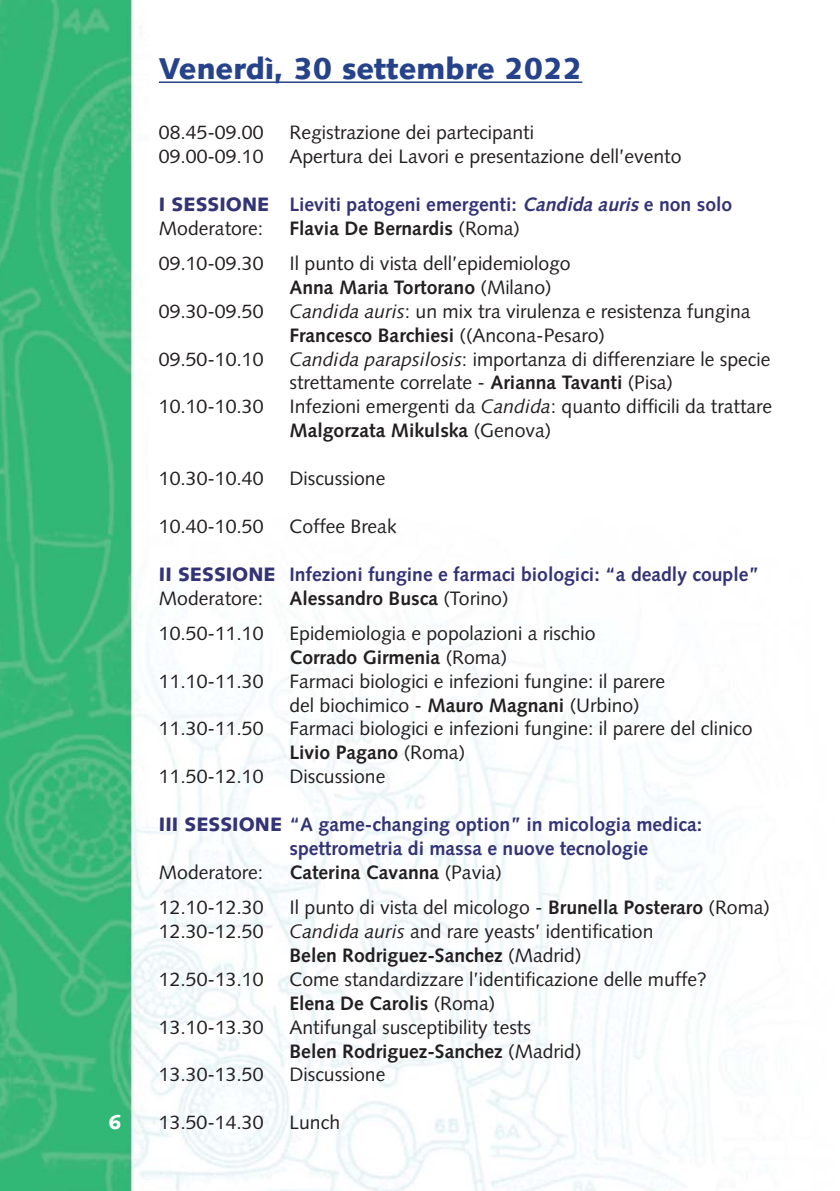
<style>
.page{position:relative;width:840px;height:1191px;background:#fff}
.page>*{position:absolute;margin:0;border:0;box-sizing:border-box;transform-origin:0 0}
.t1{font:900 30px "Syntax";color:#25428b}
.t2{font:900 20px "Syntax";color:#fff}
.t3{font:19.4px/24px "Syntax";color:#231f20}
.t4{font:700 19.4px/24px "Syntax";color:#333376}
.t5{font:700 19.4px "Syntax";color:#231f20}
.s1{font-weight:900}
.s2{font-style:italic}
.s3{font-weight:400;color:#231f20}
.s4{font-weight:400}
.s5{font-weight:700}
</style>
<div class="page">
<img style="left:0;top:0;width:726px;height:1191px">
<hr style="left:159px;top:81px;width:423px;height:2px;background:#25428b">
<h1 class="t1" style="left:159px;top:57px;width:424px">Venerdì, 30 settembre 2022</h1>
<p class="t3" style="left:159px;top:122px;width:106px">08.45-09.00</p>
<p class="t3" style="left:289px;top:122px;width:246px">Registrazione dei partecipanti</p>
<p class="t3" style="left:159px;top:146px;width:106px">09.00-09.10</p>
<p class="t3" style="left:289px;top:146px;width:393px">Apertura dei Lavori e presentazione dell’evento</p>
<p class="t4" style="left:159px;top:194px;width:574px"><span class="s1">I SESSIONE</span> Lieviti patogeni emergenti: <span class="s2">Candida auris</span>e non solo<br><span class="s3">Moderatore:</span></p>
<p class="t5" style="left:289px;top:221px;width:232px">Flavia De Bernardis <span class="s4">(Roma)</span></p>
<p class="t3" style="left:159px;top:253px;width:106px">09.10-09.30</p>
<p class="t3" style="left:289px;top:253px;width:282px">Il punto di vista dell’epidemiologo<br><span class="s5">Anna Maria Tortorano</span> (Milano)</p>
<p class="t3" style="left:159px;top:301px;width:106px">09.30-09.50</p>
<p class="t3" style="left:289px;top:301px;width:462px"><span class="s2">Candida auris</span>: un mix tra virulenza e resistenza fungina<br><span class="s5">Francesco Barchiesi</span> ((Ancona-Pesaro)</p>
<p class="t3" style="left:159px;top:349px;width:106px">09.50-10.10</p>
<p class="t3" style="left:289px;top:349px;width:482px"><span class="s2">Candida parapsilosis</span>: importanza di differenziare le specie strettamente correlate - <span class="s5">Arianna Tavanti</span> (Pisa)</p>
<p class="t3" style="left:159px;top:396px;width:106px">10.10-10.30</p>
<p class="t3" style="left:289px;top:396px;width:484px">Infezioni emergenti da <span class="s2">Candida</span>: quanto difficili da trattare<br><span class="s5">Malgorzata Mikulska</span> (Genova)</p>
<p class="t3" style="left:159px;top:468px;width:106px">10.30-10.40</p>
<p class="t3" style="left:289px;top:468px;width:97px">Discussione</p>
<p class="t3" style="left:159px;top:516px;width:106px">10.40-10.50</p>
<p class="t3" style="left:289px;top:516px;width:109px">Coffee Break</p>
<p class="t4" style="left:159px;top:564px;width:601px"><span class="s1">II SESSIONE</span> Infezioni fungine e farmaci biologici: “a deadly couple”<br><span class="s3">Moderatore:</span></p>
<p class="t5" style="left:289px;top:590px;width:220px">Alessandro Busca <span class="s4">(Torino)</span></p>
<p class="t3" style="left:159px;top:623px;width:106px">10.50-11.10</p>
<p class="t3" style="left:289px;top:623px;width:307px">Epidemiologia e popolazioni a rischio<br><span class="s5">Corrado Girmenia</span> (Roma)</p>
<p class="t3" style="left:159px;top:670px;width:106px">11.10-11.30</p>
<p class="t3" style="left:289px;top:670px;width:377px">Farmaci biologici e infezioni fungine: il parere del biochimico - <span class="s5">Mauro Magnani</span> (Urbino)</p>
<p class="t3" style="left:159px;top:718px;width:106px">11.30-11.50</p>
<p class="t3" style="left:289px;top:718px;width:464px">Farmaci biologici e infezioni fungine: il parere del clinico<br><span class="s5">Livio Pagano</span> (Roma)</p>
<p class="t3" style="left:159px;top:766px;width:106px">11.50-12.10</p>
<p class="t3" style="left:289px;top:766px;width:97px">Discussione</p>
<p class="t4" style="left:289px;top:814px;width:414px;text-indent:-130px"><span class="s1">III SESSIONE</span> “A game-changing option” in micologia medica: spettrometria di massa e nuove tecnologie</p>
<p class="t3" style="left:159px;top:862px;width:106px">Moderatore:</p>
<p class="t5" style="left:289px;top:864px;width:214px">Caterina Cavanna <span class="s4">(Pavia)</span></p>
<p class="t3" style="left:159px;top:897px;width:106px">12.10-12.30</p>
<p class="t3" style="left:289px;top:897px;width:481px">Il punto di vista del micologo - <span class="s5">Brunella Posteraro</span> (Roma)</p>
<p class="t3" style="left:159px;top:921px;width:106px">12.30-12.50</p>
<p class="t3" style="left:289px;top:921px;width:365px"><span class="s2">Candida auris</span> and rare yeasts’ identification<br><span class="s5">Belen Rodriguez-Sanchez</span> (Madrid)</p>
<p class="t3" style="left:159px;top:968px;width:106px">12.50-13.10</p>
<p class="t3" style="left:289px;top:968px;width:419px">Come standardizzare l’identificazione delle muffe?<br><span class="s5">Elena De Carolis</span> (Roma)</p>
<p class="t3" style="left:159px;top:1016px;width:106px">13.10-13.30</p>
<p class="t3" style="left:289px;top:1016px;width:293px">Antifungal susceptibility tests<br><span class="s5">Belen Rodriguez-Sanchez</span> (Madrid)</p>
<p class="t3" style="left:159px;top:1064px;width:106px">13.30-13.50</p>
<p class="t3" style="left:289px;top:1064px;width:97px">Discussione</p>
<p class="t2" style="left:109px;top:1114px;width:14px">6</p>
<p class="t3" style="left:159px;top:1112px;width:106px">13.50-14.30</p>
<p class="t3" style="left:289px;top:1112px;width:52px">Lunch</p>
</div>
